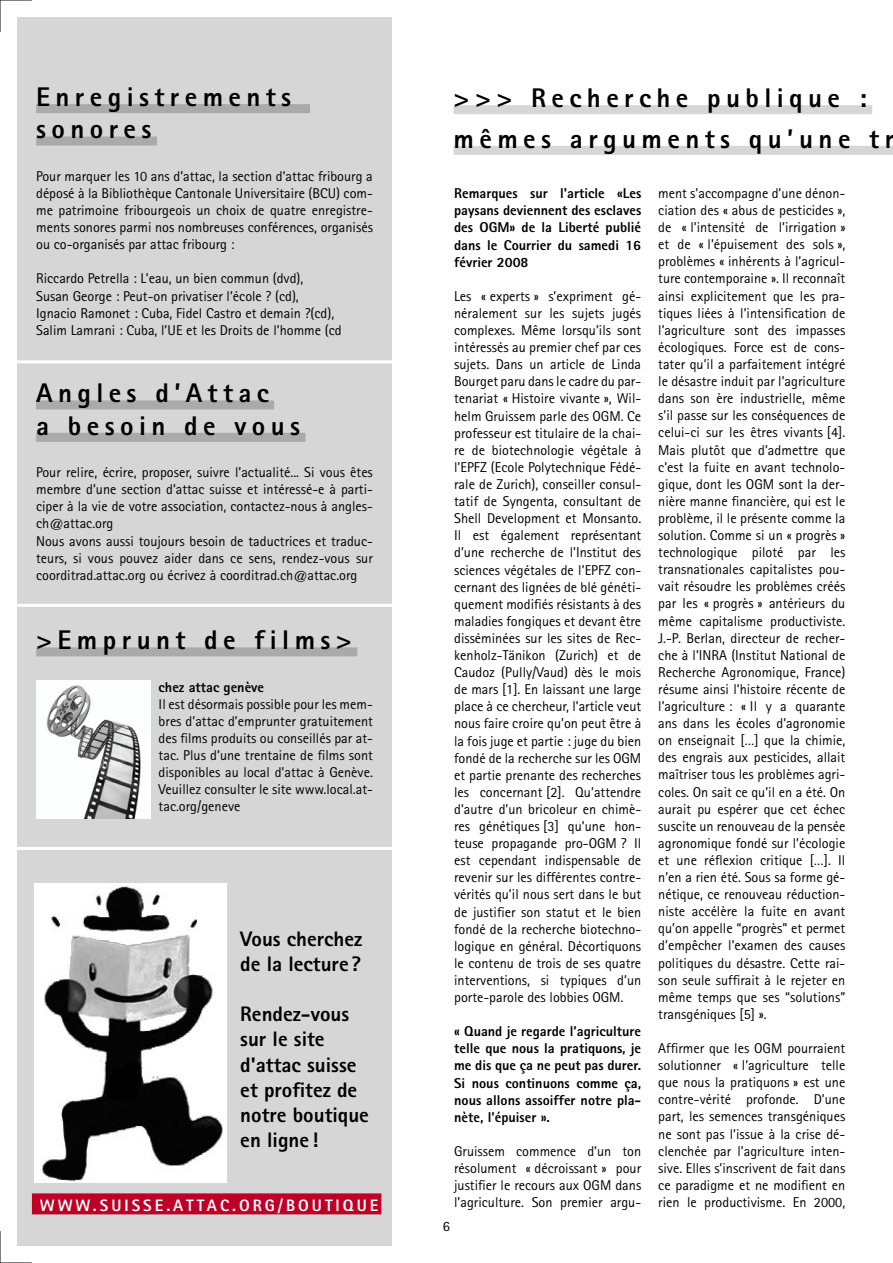
<style>
.page{position:relative;width:893px;height:1263px;background:#fff}
.page>*{position:absolute;margin:0;border:0;box-sizing:border-box;transform-origin:0 0}
.t1{font:800 27px/32.4px "Rotis Sans Serif";letter-spacing:.2em;color:#000}
.t2{font:800 21px/25.2px "Rotis Sans Serif";color:#000}
.t3{font:800 16.5px "Rotis Sans Serif";letter-spacing:.18em;color:#fff}
.t4{font:14.25px/17.1px "Rotis Sans Serif";color:#000;text-align:justify}
.t5{font:800 14.25px/17.1px "Rotis Sans Serif";color:#000;text-align:justify}
</style>
<div class="page">
<div style="left:17px;top:17px;width:374px;height:1229px;background:#d6d6d6"></div>
<div style="left:36px;top:104px;width:274px;height:9px;background:#aaa"></div>
<div style="left:36px;top:137px;width:121px;height:9px;background:#aaa"></div>
<div style="left:36px;top:400px;width:238px;height:9px;background:#aaa"></div>
<div style="left:36px;top:433px;width:269px;height:9px;background:#aaa"></div>
<div style="left:454px;top:105px;width:418px;height:9px;background:#d6d6d6"></div>
<div style="left:454px;top:146px;width:439px;height:9px;background:#d6d6d6"></div>
<hr style="left:9px;top:360px;width:396px;height:3px;background:#fff">
<div style="left:36px;top:647px;width:321px;height:9px;background:#aaa"></div>
<img style="left:36px;top:681px;width:114px;height:137px">
<hr style="left:9px;top:604px;width:396px;height:3px;background:#fff">
<img style="left:35px;top:884px;width:191px;height:298px">
<div style="left:32px;top:1193px;width:349px;height:21px;background:#be0027"></div>
<hr style="left:9px;top:847px;width:396px;height:3px;background:#fff">
<h1 class="t1" style="left:36px;top:80px;width:257px">Enregistrements sonores</h1>
<p class="t4" style="left:36px;top:167px;width:338px">Pour marquer les 10 ans d’attac, la section d’attac fribourg a déposé à la Bibliothèque Cantonale Universitaire (BCU) com&shy;me patrimoine fribourgeois un choix de quatre enregistre&shy;ments sonores parmi nos nombreuses conférences, organisés ou co-organisés par attac fribourg :</p>
<p class="t4" style="left:36px;top:270px;width:307px;text-align:left">Riccardo Petrella : L’eau, un bien commun (dvd),<br>Susan George : Peut-on privatiser l’école ? (cd), Ignacio Ramonet : Cuba, Fidel Castro et demain ?(cd), Salim Lamrani : Cuba, l’UE et les Droits de l’homme (cd</p>
<h1 class="t1" style="left:36px;top:376px;width:265px">Angles d’Attac<br>a besoin de vous</h1>
<p class="t4" style="left:36px;top:464px;width:338px;text-align:left">Pour relire, écrire, proposer, suivre l’actualité... Si vous êtes membre d’une section d’attac suisse et intéressé-e à parti&shy;ciper à la vie de votre association, contactez-nous à angles&shy;ch@attac.org<br>Nous avons aussi toujours besoin de taductrices et traduc&shy;teurs, si vous pouvez aider dans ce sens, rendez-vous sur coorditrad.attac.org ou écrivez à coorditrad.ch@attac.org</p>
<h1 class="t1" style="left:36px;top:623px;width:317px">&gt;Emprunt de films&gt;</h1>
<p class="t5" style="left:159px;top:678px;width:107px">chez attac genève</p>
<p class="t4" style="left:159px;top:695px;width:216px">Il est désormais possible pour les mem&shy;bres d’attac d’emprunter gratuitement des films produits ou conseillés par at&shy;tac. Plus d’une trentaine de films sont disponibles au local d’attac à Genève.<br>Veuillez consulter le site www.local.at&shy;tac.org/geneve</p>
<h2 class="t2" style="left:240px;top:925px;width:124px">Vous cherchez de la lecture ?</h2>
<h2 class="t2" style="left:240px;top:1001px;width:130px">Rendez-vous sur le site d'attac suisse et profitez de notre boutique en ligne !</h2>
<p class="t3" style="left:40px;top:1195px;width:340px">WWW.SUISSE.ATTAC.ORG/BOUTIQUE</p>
<h1 class="t1" style="left:454px;top:77px;width:442px;line-height:40.7px">&gt;&gt;&gt; Recherche publique : mêmes arguments qu’une tr</h1>
<p class="t5" style="left:454px;top:185px;width:189px">Remarques sur l'article «Les paysans deviennent des esclaves des OGM» de la Liberté publié dans le Courrier du samedi 16 février 2008</p>
<p class="t4" style="left:454px;top:287px;width:189px">Les « experts » s’expriment gé&shy;néralement sur les sujets jugés complexes. Même lorsqu’ils sont intéressés au premier chef par ces sujets. Dans un article de Linda Bourget paru dans le cadre du par&shy;tenariat « Histoire vivante », Wil&shy;helm Gruissem parle des OGM. Ce professeur est titulaire de la chai&shy;re de biotechnologie végétale à l’EPFZ (Ecole Polytechnique Fédé&shy;rale de Zurich), conseiller consul&shy;tatif de Syngenta, consultant de Shell Development et Monsanto.<br>Il est également représentant d’une recherche de l’Institut des sciences végétales de l’EPFZ con&shy;cernant des lignées de blé généti&shy;quement modifiés résistants à des maladies fongiques et devant être disséminées sur les sites de Rec&shy;kenholz-Tänikon (Zurich) et de Caudoz (Pully/Vaud) dès le mois de mars [1]. En laissant une large place à ce chercheur, l’article veut nous faire croire qu’on peut être à la fois juge et partie : juge du bien fondé de la recherche sur les OGM et partie prenante des recherches les concernant [2]. Qu’attendre d’autre d’un bricoleur en chimè&shy;res génétiques [3] qu’une hon&shy;teuse propagande pro-OGM ? Il est cependant indispensable de revenir sur les différentes contre&shy;vérités qu’il nous sert dans le but de justifier son statut et le bien fondé de la recherche biotechno&shy;logique en général. Décortiquons le contenu de trois de ses quatre interventions, si typiques d’un porte-parole des lobbies OGM.</p>
<p class="t5" style="left:454px;top:1023px;width:189px">« Quand je regarde l’agriculture telle que nous la pratiquons, je me dis que ça ne peut pas durer.<br>Si nous continuons comme ça, nous allons assoiffer notre pla&shy;nète, l’épuiser ».</p>
<p class="t4" style="left:454px;top:1142px;width:189px">Gruissem commence d’un ton résolument « décroissant » pour justifier le recours aux OGM dans l’agriculture. Son premier argu-</p>
<p class="t4" style="left:443px;top:1218px;width:9px">6</p>
<p class="t4" style="left:658px;top:184px;width:189px">ment s’accompagne d’une dénon&shy;ciation des « abus de pesticides », de « l’intensité de l’irrigation » et de « l’épuisement des sols », problèmes « inhérents à l’agricul&shy;ture contemporaine ». Il reconnaît ainsi explicitement que les pra&shy;tiques liées à l’intensification de l’agriculture sont des impasses écologiques. Force est de cons&shy;tater qu’il a parfaitement intégré le désastre induit par l’agriculture dans son ère industrielle, même s’il passe sur les conséquences de celui-ci sur les êtres vivants [4].<br>Mais plutôt que d’admettre que c’est la fuite en avant technolo&shy;gique, dont les OGM sont la der&shy;nière manne financière, qui est le problème, il le présente comme la solution. Comme si un « progrès » technologique piloté par les transnationales capitalistes pou&shy;vait résoudre les problèmes créés par les « progrès » antérieurs du même capitalisme productiviste.<br>J.-P. Berlan, directeur de recher&shy;che à l’INRA (Institut National de Recherche Agronomique, France) résume ainsi l’histoire récente de l’agriculture : « Il y a quarante ans dans les écoles d’agronomie on enseignait […] que la chimie, des engrais aux pesticides, allait maîtriser tous les problèmes agri&shy;coles. On sait ce qu’il en a été. On aurait pu espérer que cet échec suscite un renouveau de la pensée agronomique fondé sur l’écologie et une réflexion critique […]. Il n’en a rien été. Sous sa forme gé&shy;nétique, ce renouveau réduction&shy;niste accélère la fuite en avant qu’on appelle “progrès” et permet d’empêcher l’examen des causes politiques du désastre. Cette rai&shy;son seule suffirait à le rejeter en même temps que ses “solutions” transgéniques [5] ».</p>
<p class="t4" style="left:658px;top:1039px;width:189px">Affirmer que les OGM pourraient solutionner « l’agriculture telle que nous la pratiquons » est une contre-vérité profonde. D’une part, les semences transgéniques ne sont pas l’issue à la crise dé&shy;clenchée par l’agriculture inten&shy;sive. Elles s’inscrivent de fait dans ce paradigme et ne modifient en rien le productivisme. En 2000,</p>
</div>
